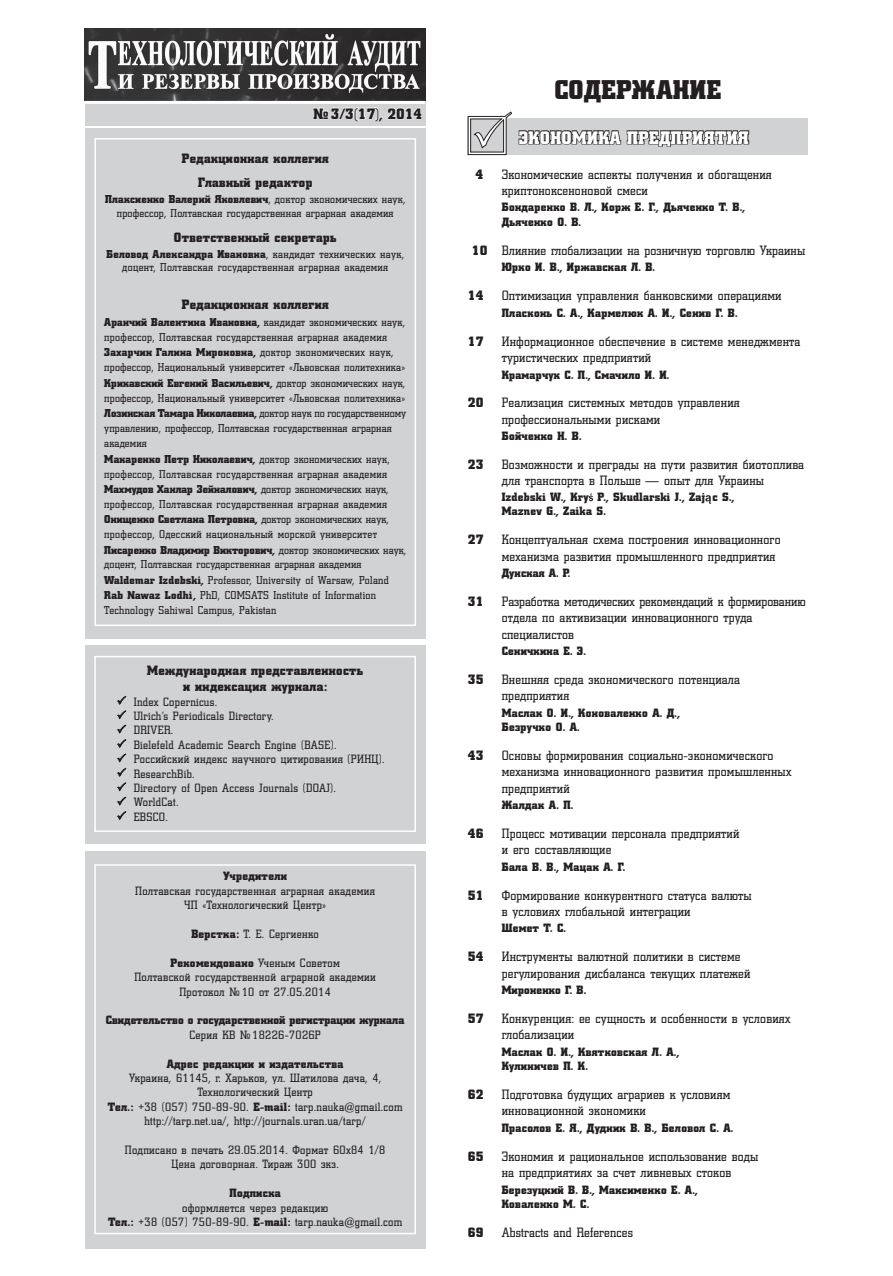
<style>
.page{position:relative;width:893px;height:1276px;background:#fff}
.page>*{position:absolute;margin:0;border:0;box-sizing:border-box;transform-origin:0 0}
.t1{font:27px "Coliseum Black C";letter-spacing:.065em;color:#231f20}
.t2{font:18px "Coliseum Black C";letter-spacing:.025em;color:#fff}
.t3{font:15px "Coliseum Black C";color:#231f20}
.t4{font:13.5px/16.2px "Coliseum C";letter-spacing:.015em;color:#231f20}
.t5{font:13.5px/24.8px "Coliseum Black C";letter-spacing:.025em;color:#231f20;text-align:center}
.t6{font:12px/14.4px "Coliseum C";letter-spacing:.03em;color:#231f20;text-align:center}
.t7{font:12px/14.4px "Coliseum Black C";letter-spacing:.025em;color:#231f20}
.t8{font:12px "Coliseum Black C";letter-spacing:.005em;color:#231f20}
.t9{font:11.4px/15.1px "Coliseum C";letter-spacing:.02em;color:#231f20}
.t10{font:11.4px "Coliseum Black C";letter-spacing:.01em;color:#231f20}
.s1{font-family:"Coliseum C"}
.s2{font-family:"Coliseum Black C"}
</style>
<div class="page">
<div style="left:85px;top:29px;width:340px;height:96px;background:#d1d2d4"></div>
<svg style="left:313px;top:107px;width:109px;height:15px"></svg>
<div style="left:85px;top:128px;width:340px;height:511px;background:#d1d2d4"></div>
<div style="left:94px;top:138px;width:322px;height:488px;border:2px solid #fff"></div>
<img style="left:85px;top:29px;width:340px;height:72px">
<hr style="left:85px;top:101px;width:340px;height:3px;background:#fff">
<div style="left:85px;top:850px;width:340px;height:398px;background:#d1d2d4"></div>
<div style="left:85px;top:645px;width:340px;height:199px;background:#d1d2d4"></div>
<div style="left:94px;top:864px;width:322px;height:370px;border:2px solid #fff"></div>
<div style="left:94px;top:656px;width:322px;height:176px;border:2px solid #fff"></div>
<div style="left:468px;top:119px;width:340px;height:36px;background:#d1d2d4"></div>
<svg style="left:467px;top:111px;width:283px;height:44px"></svg>
<svg style="left:589px;top:493px;width:4px;height:8px"></svg>
<svg style="left:705px;top:495px;width:6px;height:9px"></svg>
<svg style="left:117px;top:695px;width:10px;height:125px"></svg>
<p class="t3" style="left:313px;top:105px;width:110px">№ 3/3(17), 2014</p>
<p class="t5" style="left:182px;top:146px;width:148px">Редакционная коллегия<br>Главный редактор</p>
<p class="t10" style="left:105px;top:193px;width:302px">Плаксиенко Валерий Яковлевич<span class="s1">, доктор экономических наук,</span></p>
<p class="t9" style="left:117px;top:205px;width:278px">профессор, Полтавская государственная аграрная академия</p>
<p class="t5" style="left:174px;top:225px;width:164px">Ответственный секретарь</p>
<p class="t10" style="left:106px;top:247px;width:299px">Беловод Александра Ивановна<span class="s1">, кандидат технических наук,</span></p>
<p class="t9" style="left:122px;top:259px;width:267px">доцент, Полтавская государственная аграрная академия</p>
<p class="t5" style="left:182px;top:292px;width:148px">Редакционная коллегия</p>
<p class="t9" style="left:104px;top:314px;width:302px"><span class="s2">Аранчий Валентина Ивановна,</span> кандидат экономических наук, профессор, Полтавская государственная аграрная академия</p>
<p class="t10" style="left:104px;top:346px;width:290px">Захарчин Галина Мироновна, <span class="s1">доктор экономических наук,</span></p>
<p class="t9" style="left:104px;top:360px;width:302px">профессор, Национальный университет «Львовская политехника»</p>
<p class="t10" style="left:104px;top:376px;width:302px">Крикавский Евгений Васильевич, <span class="s1">доктор экономических наук,</span></p>
<p class="t9" style="left:104px;top:390px;width:303px">профессор, Национальный университет «Львовская политехника» <span class="s2">Лозинская Тамара Николаевна,</span> доктор наук по государственному управлению, профессор, Полтавская государственная аграрная академия</p>
<p class="t10" style="left:104px;top:452px;width:287px">Макаренко Петр Николаевич, <span class="s1">доктор экономических наук,</span></p>
<p class="t9" style="left:104px;top:466px;width:284px">профессор, Полтавская государственная аграрная академия</p>
<p class="t10" style="left:104px;top:482px;width:286px">Махмудов Ханлар Зейналович, <span class="s1">доктор экономических наук,</span></p>
<p class="t9" style="left:104px;top:496px;width:284px">профессор, Полтавская государственная аграрная академия</p>
<p class="t10" style="left:104px;top:513px;width:286px">Онищенко Светлана Петровна, <span class="s1">доктор экономических наук,</span></p>
<p class="t9" style="left:104px;top:526px;width:274px">профессор, Одесский национальный морской университет</p>
<p class="t10" style="left:104px;top:543px;width:303px">Писаренко Владимир Викторович, <span class="s1">доктор экономических наук,</span></p>
<p class="t9" style="left:104px;top:557px;width:286px">доцент, Полтавская государственная аграрная академия <span class="s2">Waldemar Izdebski,</span> Professor, University of Warsaw, Poland <span class="s2">Rab Nawaz Lodhi,</span> PhD, COMSATS Institute of Information Technology Sahiwal Campus, Pakistan</p>
<p class="t5" style="left:147px;top:662px;width:217px;line-height:16.2px">Международная представленность и индексация журнала:</p>
<p class="t6" style="left:134px;top:694px;width:252px;text-align:left">Index Copernicus.<br>Ulrich’s Periodicals Directory.<br>DRIVER.<br>Bielefeld Academic Search Engine (BASE).<br>Российский индекс научного цитирования (РИНЦ).<br>ResearchBib.<br>Directory of Open Access Journals (DOAJ).<br>WorldCat.<br>EBSCO.</p>
<p class="t7" style="left:223px;top:869px;width:65px">Учредители</p>
<p class="t6" style="left:135px;top:883px;width:241px">Полтавская государственная аграрная академия<br>ЧП «Технологический Центр»</p>
<p class="t6" style="left:191px;top:926px;width:129px"><span class="s2">Верстка:</span> Т. Е. Сергиенко</p>
<p class="t7" style="left:170px;top:955px;width:171px">Рекомендовано <span class="s1">Ученым Советом</span></p>
<p class="t6" style="left:134px;top:969px;width:243px">Полтавской государственной аграрной академии<br>Протокол №10 от 27.05.2014</p>
<p class="t8" style="left:106px;top:1013px;width:300px">Свидетельство о государственной регистрации журнала</p>
<p class="t6" style="left:189px;top:1027px;width:133px">Серия КВ №18226-7026Р</p>
<p class="t7" style="left:167px;top:1056px;width:178px">Адрес редакции и издательства</p>
<p class="t6" style="left:108px;top:1070px;width:296px">Украина, 61145, г. Харьков, ул. Шатилова дача, 4, Технологический Центр<br><span class="s2">Тел.:</span> +38 (057) 750-89-90. <span class="s2">E-mail:</span> tarp.nauka@gmail.com http://tarp.net.ua/, http://journals.uran.ua/tarp/</p>
<p class="t6" style="left:125px;top:1142px;width:262px">Подписано в печать 29.05.2014. Формат 60х84 1/8<br>Цена договорная. Тираж 300 экз.</p>
<p class="t7" style="left:230px;top:1186px;width:53px">Подписка</p>
<p class="t6" style="left:108px;top:1200px;width:296px">оформляется через редакцию<br><span class="s2">Тел.:</span> +38 (057) 750-89-90. <span class="s2">E-mail:</span> tarp.nauka@gmail.com</p>
<h1 class="t1" style="left:554px;top:74px;width:119px">Содержание</h1>
<h2 class="t2" style="left:519px;top:127px;width:229px">Экономика предприятия</h2>
<p class="t5" style="left:476px;top:162px;width:9px">4</p>
<p class="t4" style="left:502px;top:166px;width:272px">Экономические аспекты получения и обогащения криптоноксеноновой смеси</p>
<p class="t7" style="left:502px;top:200px;width:245px">Бондаренко В. Л., Корж Е. Г., Дьяченко Т. В.,<br>Дьяченко О. В.</p>
<p class="t4" style="left:472px;top:242px;width:335px"><span class="s2">10</span> Влияние глобализации на розничную торговлю Украины</p>
<p class="t7" style="left:502px;top:260px;width:155px">Юрко И. В., Иржавская Л. В.</p>
<p class="t5" style="left:468px;top:283px;width:17px">14</p>
<p class="t4" style="left:502px;top:287px;width:281px">Оптимизация управления банковскими операциями</p>
<p class="t7" style="left:502px;top:306px;width:237px">Пласконь С. А., Кармелюк А. И., Сенив Г. В.</p>
<p class="t5" style="left:468px;top:329px;width:17px">17</p>
<p class="t4" style="left:502px;top:333px;width:300px">Информационное обеспечение в системе менеджмента туристических предприятий</p>
<p class="t7" style="left:502px;top:367px;width:169px">Крамарчук С. П., Смачило И. И.</p>
<p class="t5" style="left:468px;top:390px;width:17px">20</p>
<p class="t4" style="left:502px;top:394px;width:239px">Реализация системных методов управления профессиональными рисками</p>
<p class="t7" style="left:502px;top:429px;width:81px">Бойченко Н. В.</p>
<p class="t5" style="left:468px;top:452px;width:17px">23</p>
<p class="t4" style="left:502px;top:456px;width:304px">Возможности и преграды на пути развития биотоплива для транспорта в Польше — опыт для Украины</p>
<p class="t7" style="left:502px;top:490px;width:234px">Izdebski W., Kry P., Skudlarski J., Zaj c S.,<br>Maznev G., Zaіka S.</p>
<p class="t5" style="left:468px;top:527px;width:17px">27</p>
<p class="t4" style="left:502px;top:531px;width:280px">Концептуальная схема построения инновационного механизма развития промышленного предприятия</p>
<p class="t7" style="left:502px;top:566px;width:70px">Дунская А. Р.</p>
<p class="t5" style="left:468px;top:589px;width:17px">31</p>
<p class="t4" style="left:502px;top:593px;width:305px">Разработка методических рекомендаций к формированию отдела по активизации инновационного труда специалистов</p>
<p class="t7" style="left:502px;top:644px;width:86px">Сеничкина Е. Э.</p>
<p class="t5" style="left:468px;top:667px;width:17px">35</p>
<p class="t4" style="left:502px;top:671px;width:240px">Внешняя среда экономического потенциала предприятия</p>
<p class="t7" style="left:502px;top:705px;width:180px">Маслак О. И., Коноваленко А. Д.,<br>Безручко О. А.</p>
<p class="t5" style="left:468px;top:743px;width:17px">43</p>
<p class="t4" style="left:502px;top:747px;width:291px">Основы формирования социально-экономического механизма инновационного развития промышленных предприятий</p>
<p class="t7" style="left:502px;top:798px;width:73px">Жалдак А. П.</p>
<p class="t5" style="left:468px;top:821px;width:17px">46</p>
<p class="t4" style="left:502px;top:825px;width:239px">Процесс мотивации персонала предприятий и его составляющие</p>
<p class="t7" style="left:502px;top:859px;width:125px">Бала В. В., Мацак А. Г.</p>
<p class="t5" style="left:468px;top:883px;width:17px">51</p>
<p class="t4" style="left:502px;top:887px;width:251px">Формирование конкурентного статуса валюты в условиях глобальной интеграции</p>
<p class="t7" style="left:502px;top:921px;width:66px">Шемет Т. С.</p>
<p class="t5" style="left:468px;top:944px;width:17px">54</p>
<p class="t4" style="left:502px;top:948px;width:250px">Инструменты валютной политики в системе регулирования дисбаланса текущих платежей</p>
<p class="t7" style="left:502px;top:983px;width:86px">Мироненко Г. В.</p>
<p class="t5" style="left:468px;top:1006px;width:17px">57</p>
<p class="t4" style="left:502px;top:1010px;width:290px">Конкуренция: ее сущность и особенности в условиях глобализации</p>
<p class="t7" style="left:502px;top:1044px;width:179px">Маслак О. И., Квятковская Л. А.,<br>Кулиничев П. К.</p>
<p class="t5" style="left:468px;top:1082px;width:17px">62</p>
<p class="t4" style="left:502px;top:1086px;width:230px">Подготовка будущих аграриев к условиям инновационной экономики</p>
<p class="t7" style="left:502px;top:1120px;width:233px">Прасолов Е. Я., Дудник В. В., Беловол С. А.</p>
<p class="t5" style="left:468px;top:1144px;width:17px">65</p>
<p class="t4" style="left:502px;top:1148px;width:258px">Экономия и рациональное использование воды на предприятиях за счет ливневых стоков</p>
<p class="t7" style="left:502px;top:1182px;width:198px">Березуцкий В. В., Максименко Е. А.,<br>Коваленко М. С.</p>
<p class="t5" style="left:468px;top:1220px;width:17px">69</p>
<p class="t4" style="left:502px;top:1224px;width:133px">Abstracts and References</p>
</div>
